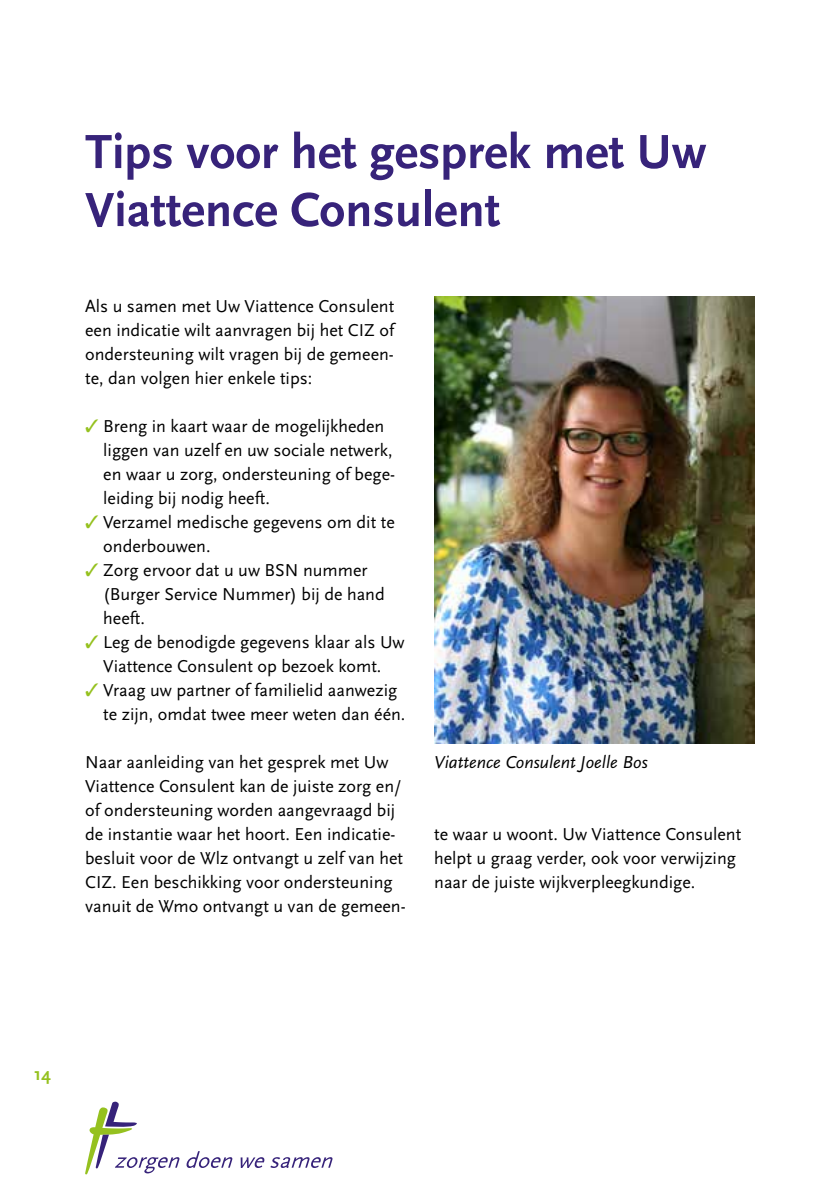
<style>
.page{position:relative;width:840px;height:1191px;background:#fff}
.page>*{position:absolute;margin:0;border:0;box-sizing:border-box;transform-origin:0 0}
.t1{font:700 50px/58px "Scala Sans";color:#37237a}
.t2{font:18px/24px "Scala Sans";color:#000}
.t3{font:italic 18px "Scala Sans";color:#000}
.t4{font:700 18px "Scala Sans";color:#95c11f}
.s1{color:#95c11f}
</style>
<div class="page">
<svg style="left:186px;top:1151px;width:46px;height:17px"></svg>
<svg style="left:240px;top:1157px;width:93px;height:11px"></svg>
<svg style="left:85px;top:1101px;width:95px;height:73px"></svg>
<img style="left:434px;top:297px;width:320px;height:446px">
<h1 class="t1" style="left:85px;top:124px;width:622px">Tips voor het gesprek met Uw<br>Viattence Consulent</h1>
<p class="t2" style="left:85px;top:294px;width:310px;text-align:justify">Als u samen met Uw Viattence Consulent een indicatie wilt aanvragen bij het CIZ of ondersteuning wilt vragen bij de gemeen&shy;te, dan volgen hier enkele tips:</p>
<p class="t2" style="left:103px;top:414px;width:293px;text-indent:-18px"><span class="s1">✓</span> Breng in kaart waar de mogelijkheden liggen van uzelf en uw sociale netwerk, en waar u zorg, ondersteuning of bege&shy;leiding bij nodig heeft.</p>
<p class="t2" style="left:103px;top:510px;width:293px;text-indent:-18px"><span class="s1">✓</span> Verzamel medische gegevens om dit te onderbouwen.</p>
<p class="t2" style="left:103px;top:558px;width:283px;text-indent:-18px"><span class="s1">✓</span> Zorg ervoor dat u uw BSN nummer (Burger Service Nummer) bij de hand heeft.</p>
<p class="t2" style="left:85px;top:630px;width:321px;text-align:center"><span class="s1">✓</span> Leg de benodigde gegevens klaar als Uw<br>Viattence Consulent op bezoek komt.</p>
<p class="t2" style="left:103px;top:678px;width:303px;text-indent:-18px"><span class="s1">✓</span> Vraag uw partner of familielid aanwezig te zijn, omdat twee meer weten dan één.</p>
<p class="t2" style="left:85px;top:750px;width:322px">Naar aanleiding van het gesprek met Uw Viattence Consulent kan de juiste zorg en/ of ondersteuning worden aangevraagd bij de instantie waar het hoort. Een indicatie&shy;besluit voor de Wlz ontvangt u zelf van het CIZ. Een beschikking voor ondersteuning vanuit de Wmo ontvangt u van de gemeen-</p>
<p class="t3" style="left:434px;top:752px;width:215px">Viattence Consulent Joelle Bos</p>
<p class="t2" style="left:434px;top:822px;width:308px">te waar u woont. Uw Viattence Consulent helpt u graag verder, ook voor verwijzing naar de juiste wijkverpleegkundige.</p>
<p class="t4" style="left:34px;top:1064px;width:18px">14</p>
</div>
